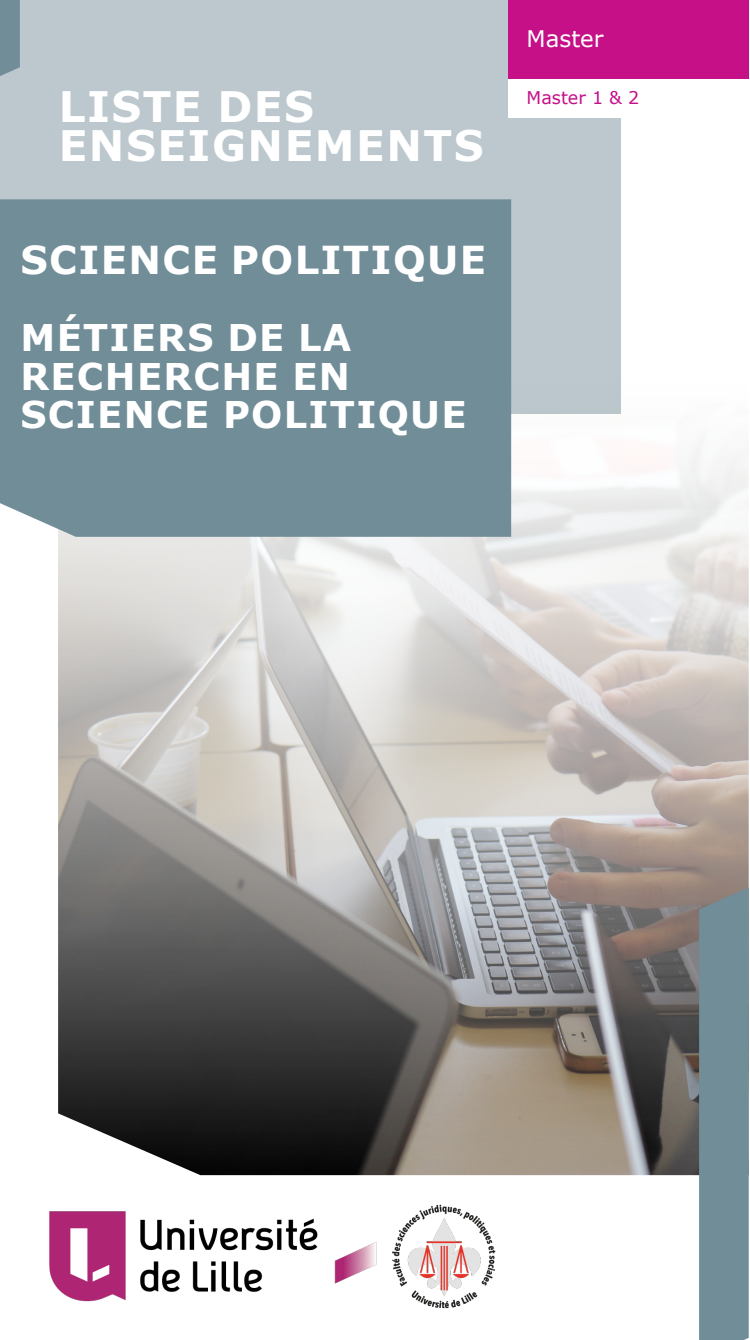
<style>
.page{position:relative;width:750px;height:1340px;background:#fff}
.page>*{position:absolute;margin:0;border:0;box-sizing:border-box;transform-origin:0 0}
.t1{font:700 42px/38.5px "Verdana";letter-spacing:.035em;color:#fff}
.Parcours_-_titre_cou{font:700 38.5px "Verdana";letter-spacing:.035em;color:#fff}
.Parcours_-_titre_cou-2{font:700 36.75px/38.5px "Verdana";letter-spacing:.035em;color:#fff}
.t2{font:22.75px "Verdana";color:#fff}
.Master_1-2-Alt{font:17.5px "Verdana";color:#c51088}
</style>
<div class="page">
<div style="left:0;top:0;width:620px;height:413px;background:#bcc8cd"></div>
<svg style="left:0;top:0;width:20px;height:76px;background:#74909b"></svg>
<img style="left:58px;top:381px;width:690px;height:794px">
<svg style="left:698px;top:887px;width:50px;height:452px;background:#758e97"></svg>
<div style="left:0;top:199px;width:511px;height:338px;background:#708d98"></div>
<img style="left:49px;top:1173px;width:483px;height:136px">
<div style="left:508px;top:78px;width:240px;height:40px;background:#fff"></div>
<div style="left:508px;top:0;width:240px;height:78px;background:#c51088"></div>
<p class="t1" style="left:59px;top:87px;width:426px">LISTE DES<br>ENSEIGNEMENTS</p>
<p class="Parcours_-_titre_cou" style="left:21px;top:233px;width:466px">SCIENCE POLITIQUE</p>
<p class="Parcours_-_titre_cou-2" style="left:20px;top:318px;width:447px">MÉTIERS DE LA<br>RECHERCHE EN<br>SCIENCE POLITIQUE</p>
<p class="t2" style="left:526px;top:23px;width:78px">Master</p>
<p class="Master_1-2-Alt" style="left:526px;top:85px;width:114px">Master 1 &amp; 2</p>
</div>
